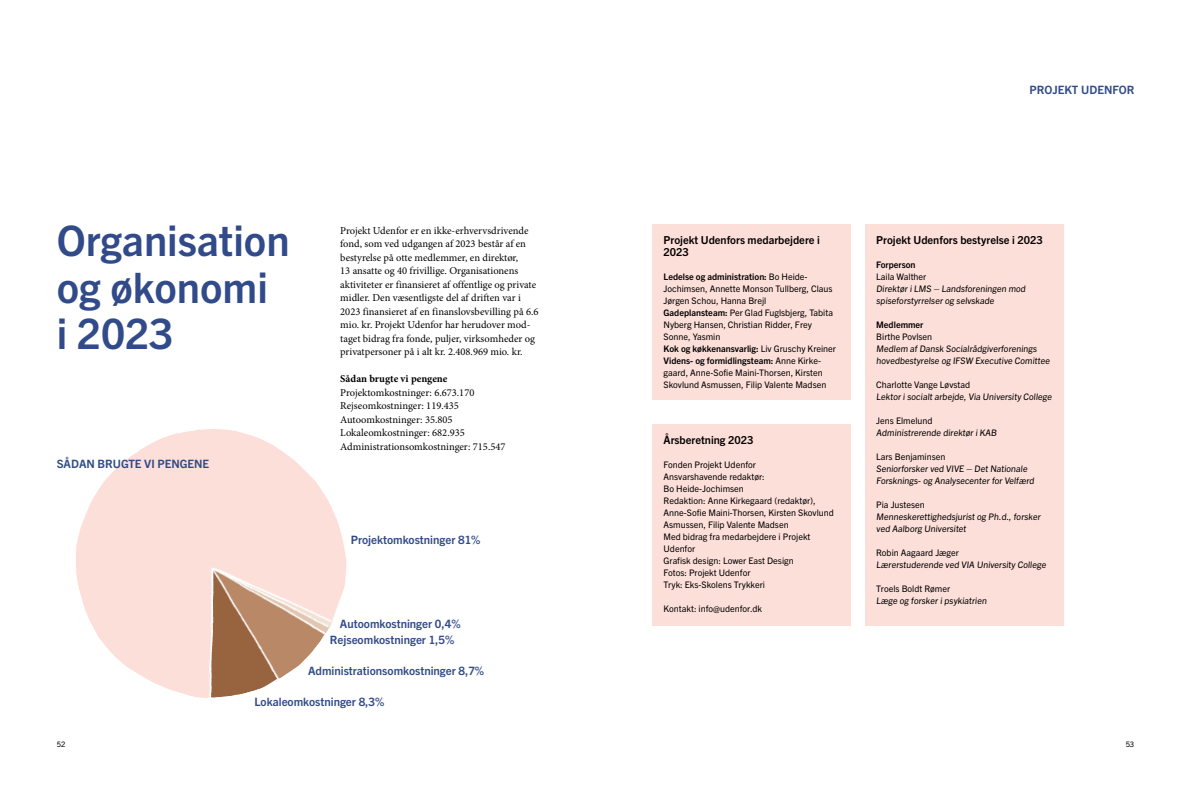
<style>
.page{position:relative;width:1191px;height:794px;background:#fff}
.page>*{position:absolute;margin:0;border:0;box-sizing:border-box;transform-origin:0 0}
.t1{font:700 42px/46px "Trade Gothic Next LT Pro";color:#314a89}
.t2{font:700 11.5px/15.6px "Trade Gothic Next LT Pro";color:#314a89}
.t3{font:700 11px/12px "Trade Gothic Next LT Pro";color:#000}
.t4{font:10.5px/13.5px "Minion Pro";color:#000}
.t5{font:700 10.5px "Minion Pro";color:#000}
.t6{font:9px/12px "Trade Gothic Next LT Pro";color:#000}
.t7{font:700 9px "Trade Gothic Next LT Pro";color:#000}
.t8{font:7.5px "Trade Gothic Next LT Pro";color:#000}
.s1{font-weight:700}
</style>
<div class="page">
<img style="left:76px;top:429px;width:271px;height:269px">
<div style="left:210px;top:533px;width:125px;height:122px;background:#fddfd9"></div>
<div style="left:187px;top:567px;width:21px;height:115px;background:#fddfd9"></div>
<svg style="left:208px;top:561px;width:126px;height:137px"></svg>
<div style="left:652px;top:224px;width:198px;height:176px;background:#fddfd9"></div>
<div style="left:865px;top:224px;width:198px;height:401px;background:#fddfd9"></div>
<div style="left:652px;top:424px;width:198px;height:201px;background:#fddfd9"></div>
<h1 class="t1" style="left:57px;top:215px;width:234px">Organisation og økonomi<br>i 2023</h1>
<p class="t4" style="left:340px;top:223px;width:200px">Projekt Udenfor er en ikke-erhvervsdrivende fond, som ved udgangen af 2023 består af en bestyrelse på otte medlemmer, en direktør,<br>13 ansatte og 40 frivillige. Organisationens aktiviteter er finansieret af offentlige og private midler. Den væsentligste del af driften var i 2023 finansieret af en finanslovsbevilling på 6.6 mio. kr. Projekt Udenfor har herudover mod&shy;taget bidrag fra fonde, puljer, virksomheder og privatpersoner på i alt kr. 2.408.969 mio. kr.</p>
<p class="t5" style="left:340px;top:371px;width:109px">Sådan brugte vi pengene</p>
<p class="t4" style="left:340px;top:386px;width:167px">Projektomkostninger: 6.673.170<br>Rejseomkostninger: 119.435<br>Autoomkostninger: 35.805<br>Lokaleomkostninger: 682.935<br>Administrationsomkostninger: 715.547</p>
<p class="t2" style="left:57px;top:455px;width:154px">SÅDAN BRUGTE VI PENGENE</p>
<p class="t2" style="left:351px;top:531px;width:131px">Projektomkostninger 81%</p>
<p class="t2" style="left:330px;top:615px;width:132px;text-indent:10px">Autoomkostninger 0,4%<br>Rejseomkostninger 1,5%</p>
<p class="t2" style="left:308px;top:662px;width:178px">Administrationsomkostninger 8,7%</p>
<p class="t2" style="left:254px;top:693px;width:131px">Lokaleomkostninger 8,3%</p>
<p class="t2" style="left:1029px;top:81px;width:106px">PROJEKT UDENFOR</p>
<p class="t3" style="left:663px;top:233px;width:158px">Projekt Udenfors medarbejdere i<br>2023</p>
<p class="t6" style="left:663px;top:270px;width:174px"><span class="s1">Ledelse og administration:</span> Bo Heide-- Jochimsen, Annette Monson Tullberg, Claus Jørgen Schou, Hanna Brejl<br><span class="s1">Gadeplansteam:</span> Per Glad Fuglsbjerg, Tabita Nyberg Hansen, Christian Ridder, Frey Sonne, Yasmin<br><span class="s1">Kok og køkkenansvarlig:</span> Liv Gruschy Kreiner <span class="s1">Videns- og formidlingsteam:</span> Anne Kirke&shy;gaard, Anne-Sofie Maini-Thorsen, Kirsten Skovlund Asmussen, Filip Valente Madsen</p>
<p class="t3" style="left:663px;top:433px;width:91px">Årsberetning 2023</p>
<p class="t6" style="left:663px;top:458px;width:172px">Fonden Projekt Udenfor<br>Ansvarshavende redaktør:<br>Bo Heide-Jochimsen<br>Redaktion: Anne Kirkegaard (redaktør),<br>Anne-Sofie Maini-Thorsen, Kirsten Skovlund<br>Asmussen, Filip Valente Madsen<br>Med bidrag fra medarbejdere i Projekt<br>Udenfor<br>Grafisk design: Lower East Design<br>Fotos: Projekt Udenfor<br>Tryk: Eks-Skolens Trykkeri</p>
<p class="t6" style="left:663px;top:602px;width:100px">Kontakt: info@udenfor.dk</p>
<p class="t3" style="left:876px;top:233px;width:168px">Projekt Udenfors bestyrelse i 2023</p>
<p class="t7" style="left:876px;top:258px;width:41px">Forperson</p>
<p class="t6" style="left:876px;top:270px;width:152px">Laila Walther<br>Direktør i LMS – Landsforeningen mod spiseforstyrrelser og selvskade</p>
<p class="t7" style="left:876px;top:318px;width:49px">Medlemmer</p>
<p class="t6" style="left:876px;top:330px;width:176px">Birthe Povlsen<br>Medlem af Dansk Socialrådgiverforenings hovedbestyrelse og IFSW Executive Comittee</p>
<p class="t6" style="left:876px;top:378px;width:178px">Charlotte Vange Løvstad<br>Lektor i socialt arbejde, Via University College</p>
<p class="t6" style="left:876px;top:414px;width:123px">Jens Elmelund<br>Administrerende direktør i KAB</p>
<p class="t6" style="left:876px;top:450px;width:161px">Lars Benjaminsen<br>Seniorforsker ved VIVE – Det Nationale<br>Forsknings- og Analysecenter for Velfærd</p>
<p class="t6" style="left:876px;top:498px;width:167px">Pia Justesen<br>Menneskerettighedsjurist og Ph.d., forsker ved Aalborg Universitet</p>
<p class="t6" style="left:876px;top:546px;width:172px">Robin Aagaard Jæger<br>Lærerstuderende ved VIA University College</p>
<p class="t6" style="left:876px;top:582px;width:113px">Troels Boldt Rømer<br>Læge og forsker i psykiatrien</p>
<p class="t8" style="left:57px;top:739px;width:10px">52</p>
<p class="t8" style="left:1125px;top:739px;width:10px">53</p>
</div>
